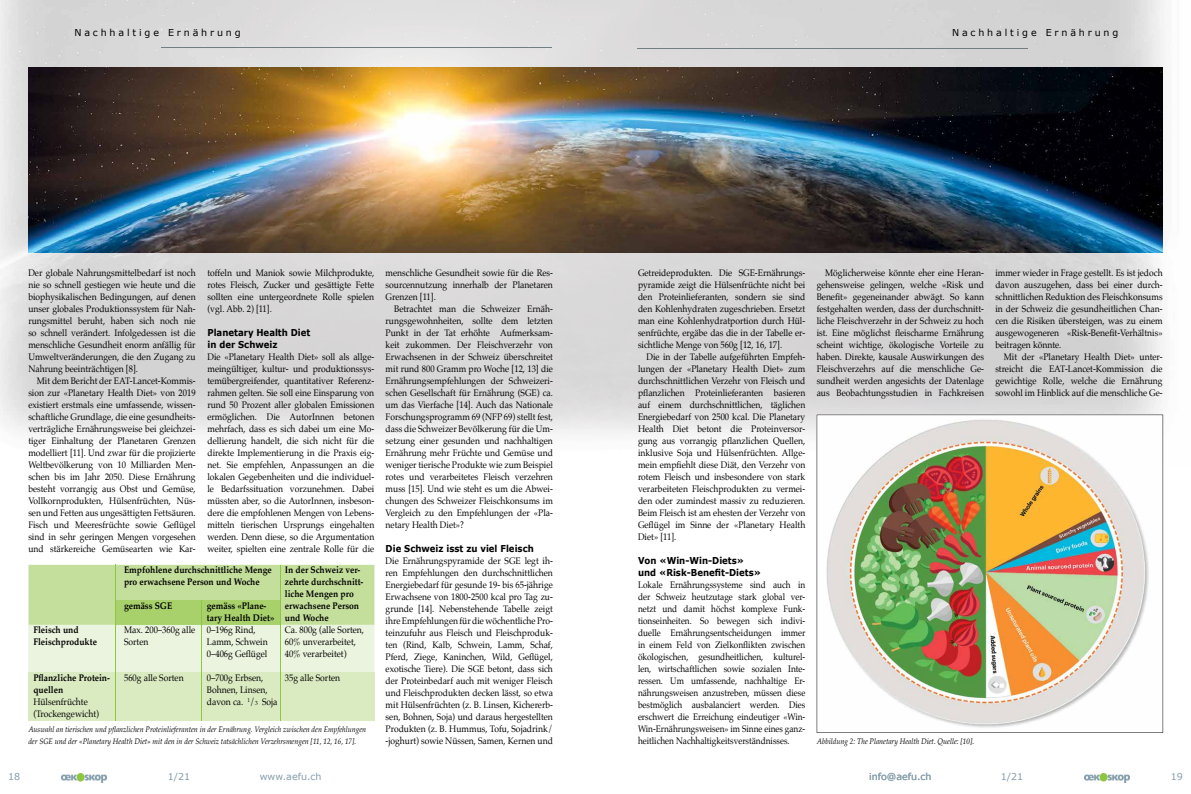
<style>
.page{position:relative;width:1191px;height:794px;background:#fff}
.page>*{position:absolute;margin:0;border:0;box-sizing:border-box;transform-origin:0 0}
.t1{font:9.5px/12px "Palatino";color:#000;text-align:justify;scale:.9 1}
.t2{font:9.5px/12px "Palatino";color:#000;text-align:justify;scale:.87 1}
.t3{font:700 9.5px/12px "Palatino";color:#000;scale:.9 1}
.t4{font:700 9.5px/12px "Verdana";color:#000;scale:.9 1}
.t5{font:9.5px "Verdana";letter-spacing:.3em;color:#000}
.t6{font:9.5px "Verdana";color:#849daa}
.t7{font:italic 8px/12px "Palatino";color:#000;scale:.9 1}
.s1{font-size:6px}
</style>
<div class="page">
<img style="left:62px;top:773px;width:44px;height:9px">
<img style="left:1084px;top:773px;width:45px;height:9px">
<img style="left:0;top:0;width:1164px;height:466px">
<hr style="left:637px;top:48px;width:391px;height:1px;background:#727d84">
<hr style="left:161px;top:48px;width:390px;height:1px;background:#727d84">
<img style="left:28px;top:67px;width:1134px;height:186px">
<svg style="left:28px;top:565px;width:346px;height:156px;background:#d4e7b7"></svg>
<hr style="left:115px;top:565px;width:1px;height:156px;background:#8dc63f">
<hr style="left:201px;top:601px;width:1px;height:120px;background:#8dc63f">
<hr style="left:280px;top:565px;width:1px;height:156px;background:#8dc63f">
<img style="left:816px;top:414px;width:347px;height:319px">
<p class="t5" style="left:74px;top:27px;width:168px">Nachhaltige Ernährung</p>
<p class="t5" style="left:952px;top:27px;width:168px">Nachhaltige Ernährung</p>
<p class="t1" style="left:28px;top:267px;width:187px">Der globale Nahrungsmittelbedarf ist noch nie so schnell gestiegen wie heute und die biophysikalischen Bedingungen, auf denen unser globales Produktionssystem für Nah&shy;rungsmittel beruht, haben sich noch nie so schnell verändert. Infolgedessen ist die menschliche Gesundheit enorm anfällig für Umweltveränderungen, die den Zugang zu Nahrung beeinträchtigen [8].</p>
<p class="t1" style="left:28px;top:375px;width:187px;text-indent:9px">Mit dem Bericht der EAT-Lancet-Kommis&shy;sion zur «Planetary Health Diet» von 2019 existiert erstmals eine umfassende, wissen&shy;schaftliche Grundlage, die eine gesundheits&shy;verträgliche Ernährungsweise bei gleichzei&shy;tiger Einhaltung der Planetaren Grenzen modelliert [11]. Und zwar für die projizierte Weltbevölkerung von 10 Milliarden Men&shy;schen bis im Jahr 2050. Diese Ernährung besteht vorrangig aus Obst und Gemüse, Vollkornprodukten, Hülsenfrüchten, Nüs&shy;sen und Fetten aus ungesättigten Fettsäuren.<br>Fisch und Meeresfrüchte sowie Geflügel sind in sehr geringen Mengen vorgesehen und stärkereiche Gemüsearten wie Kar-</p>
<p class="t1" style="left:207px;top:267px;width:187px">toffeln und Maniok sowie Milchprodukte, rotes Fleisch, Zucker und gesättigte Fette sollten eine untergeordnete Rolle spielen (vgl. Abb. 2) [11].</p>
<p class="t4" style="left:207px;top:326px;width:116px">Planetary Health Diet in der Schweiz</p>
<p class="t1" style="left:207px;top:351px;width:187px">Die «Planetary Health Diet» soll als allge&shy;meingültiger, kultur- und produktionssys&shy;temübergreifender, quantitativer Referenz&shy;rahmen gelten. Sie soll eine Einsparung von rund 50 Prozent aller globalen Emissionen ermöglichen. Die AutorInnen betonen mehrfach, dass es sich dabei um eine Mo&shy;del lierung handelt, die sich nicht für die direkte Implementierung in die Praxis eig&shy;net. Sie empfehlen, Anpassungen an die lokalen Gegebenheiten und die individuel&shy;le Bedarfs situation vorzunehmen. Dabei müssten aber, so die AutorInnen, insbeson&shy;dere die empfohlenen Mengen von Lebens&shy;mitteln tierischen Ursprungs eingehalten werden. Denn diese, so die Argumentation weiter, spielten eine zentrale Rolle für die</p>
<p class="t3" style="left:33px;top:624px;width:72px">Fleisch und<br>Fleischprodukte</p>
<p class="t3" style="left:33px;top:672px;width:87px">Pflanzliche Protein&shy;quellen</p>
<p class="t1" style="left:33px;top:696px;width:75px">Hülsenfrüchte (Trockengewicht)</p>
<p class="t3" style="left:285px;top:564px;width:89px">In der Schweiz ver&shy;zehrte durchschnitt&shy;liche Mengen pro erwachsene Person und Woche</p>
<p class="t1" style="left:285px;top:624px;width:89px;text-align:left">Ca. 800g (alle Sorten,<br>60% unverarbeitet,<br>40% verarbeitet)</p>
<p class="t1" style="left:285px;top:672px;width:63px">35g alle Sorten</p>
<p class="t3" style="left:124px;top:564px;width:166px">Empfohlene durchschnittliche Menge pro erwachsene Person und Woche</p>
<p class="t3" style="left:124px;top:600px;width:55px">gemäss SGE</p>
<p class="t1" style="left:124px;top:624px;width:81px">Max. 200–360g alle<br>Sorten</p>
<p class="t1" style="left:124px;top:672px;width:68px">560g alle Sorten</p>
<p class="t3" style="left:207px;top:600px;width:76px">gemäss «Plane&shy;tary Health Diet»</p>
<p class="t1" style="left:207px;top:624px;width:69px;text-align:left">0–196g Rind,<br>Lamm, Schwein<br>0–406g Geflügel</p>
<p class="t1" style="left:207px;top:672px;width:80px;text-align:left">0–700g Erbsen,<br>Bohnen, Linsen, davon ca. <sup>1</sup>/<span class="s1">3</span> Soja</p>
<p class="t7" style="left:28px;top:723px;width:377px">Auswahl an tierischen und pflanzlichen Proteinlieferanten in der Ernährung. Vergleich zwischen den Empfehlungen der SGE und der «Planetary Health Diet» mit den in der Schweiz tatsächlichen Verzehrsmengen [11, 12, 16, 17].</p>
<p class="t1" style="left:386px;top:267px;width:187px">menschliche Gesundheit sowie für die Res&shy;sourcennutzung innerhalb der Planetaren Grenzen [11].</p>
<p class="t1" style="left:386px;top:303px;width:187px;text-indent:9px">Betrachtet man die Schweizer Ernäh&shy;rungs gewohnheiten, sollte dem letzten Punkt in der Tat erhöhte Aufmerksam&shy;keit zukommen. Der Fleischverzehr von Erwachsenen in der Schweiz überschreitet mit rund 800 Gramm pro Woche [12, 13] die Ernährungsempfehlungen der Schweize ri&shy;schen Gesellschaft für Ernährung (SGE) ca. um das Vierfache [14]. Auch das Nationale Forschungsprogramm 69 (NFP 69) stellt fest, dass die Schweizer Bevölkerung für die Um&shy;setzung einer gesunden und nachhaltigen Ernährung mehr Früchte und Gemüse und weniger tierische Produkte wie zum Beispiel rotes und verarbeitetes Fleisch verzehren muss [15]. Und wie steht es um die Abwei&shy;chungen des Schweizer Fleischkonsums im Vergleich zu den Empfehlungen der «Pla&shy;netary Health Diet»?</p>
<p class="t4" style="left:386px;top:542px;width:166px">Die Schweiz isst zu viel Fleisch</p>
<p class="t1" style="left:386px;top:555px;width:187px">Die Ernährungspyramide der SGE legt ih&shy;ren Empfehlungen den durchschnitt lichen Ener giebedarf für gesunde 19- bis 65-jährige Erwachsene von 1800-2500 kcal pro Tag zu&shy;grunde [14]. Nebenstehende Tabelle zeigt ihre Empfehlungen für die wöchentliche Pro&shy;teinzufuhr aus Fleisch und Fleischproduk&shy;ten (Rind, Kalb, Schwein, Lamm, Schaf, Pferd, Ziege, Kaninchen, Wild, Geflügel, exotische Tiere). Die SGE betont, dass sich der Proteinbedarf auch mit weniger Fleisch und Fleischprodukten decken lässt, so etwa mit Hülsenfrüchten (z. B. Linsen, Kichererb&shy;sen, Bohnen, Soja) und daraus hergestellten Produkten (z. B. Hummus, Tofu, Sojadrink/ -joghurt) sowie Nüssen, Samen, Kernen und</p>
<p class="t1" style="left:638px;top:267px;width:187px">Getreideprodukten. Die SGE-Ernährungs&shy;pyramide zeigt die Hülsenfrüchte nicht bei den Proteinlieferanten, sondern sie sind den Kohlenhydraten zugeschrieben. Ersetzt man eine Kohlenhydratportion durch Hül&shy;senfrüchte, ergäbe das die in der Tabelle er&shy;sichtliche Menge von 560g [12, 16, 17].</p>
<p class="t1" style="left:638px;top:351px;width:187px;text-indent:9px">Die in der Tabelle aufgeführten Empfeh&shy;lungen der «Planetary Health Diet» zum durchschnittlichen Verzehr von Fleisch und pflanzlichen Proteinlieferanten basieren auf einem durchschnittlichen, täglichen Ener giebedarf von 2500 kcal. Die Pla netary Health Diet betont die Proteinversor - gung aus vorrangig pflanzlichen Quellen, inklusive Soja und Hülsenfrüchten. Allge&shy;mein empfiehlt diese Diät, den Verzehr von rotem Fleisch und insbesondere von stark verarbeiteten Fleischprodukten zu vermei&shy;den oder zumindest massiv zu reduzieren.<br>Beim Fleisch ist am ehesten der Verzehr von Geflügel im Sinne der «Planetary Health Diet» [11].</p>
<p class="t4" style="left:638px;top:554px;width:138px">Von «Win-Win-Diets» und «Risk-Benefit-Diets»</p>
<p class="t2" style="left:638px;top:579px;width:194px">Lokale Ernährungssysteme sind auch in der Schweiz heutzutage stark global ver&shy;netzt und damit höchst komplexe Funk&shy;tionseinheiten. So bewegen sich indivi&shy;duelle Ernährungs entscheidungen immer in einem Feld von Zielkonflikten zwischen ökologischen, gesundheitlichen, kulturel&shy;len, wirtschaftlichen sowie sozialen Inte&shy;ressen. Um umfassende, nachhaltige Er&shy;nährungsweisen anzustreben, müssen diese bestmöglich ausbalanciert werden. Dies erschwert die Erreichung eindeutiger «Win-Win-Ernährungsweisen» im Sinne eines ganz&shy;heitlichen Nachhaltigkeitsverständnisses.</p>
<p class="t1" style="left:816px;top:267px;width:187px;text-indent:9px">Möglicherweise könnte eher eine He ran&shy;ge hensweise gelingen, welche «Risk und Benefit» gegeneinander abwägt. So kann festgehalten werden, dass der durchschnitt&shy;liche Fleischverzehr in der Schweiz zu hoch ist. Eine möglichst fleischarme Ernährung scheint wichtige, ökologische Vorteile zu haben. Direkte, kausale Auswirkungen des Fleischverzehrs auf die menschliche Ge&shy;sundheit werden angesichts der Datenlage aus Beobachtungsstudien in Fachkreisen</p>
<p class="t1" style="left:995px;top:267px;width:187px">immer wieder in Frage gestellt. Es ist jedoch davon auszugehen, dass bei einer durch&shy;schnittlichen Reduktion des Fleischkonsums in der Schweiz die gesundheitlichen Chan&shy;cen die Risiken übersteigen, was zu einem ausgewogeneren «Risk-Benefit-Verhältnis» beitragen könnte.</p>
<p class="t1" style="left:995px;top:351px;width:187px;text-indent:9px">Mit der «Planetary Health Diet» unter&shy;streicht die EAT-Lancet-Kommission die gewichtige Rolle, welche die Ernährung sowohl im Hinblick auf die menschliche Ge-</p>
<p class="t7" style="left:817px;top:735px;width:176px">Abbildung 2: The Planetary Health Diet. Quelle: [10].</p>
<p class="t6" style="left:8px;top:771px;width:14px">18</p>
<p class="t6" style="left:168px;top:771px;width:24px">1/21</p>
<p class="t6" style="left:260px;top:771px;width:63px">www.aefu.ch</p>
<p class="t6" style="left:869px;top:771px;width:64px">info@aefu.ch</p>
<p class="t6" style="left:1000px;top:771px;width:24px">1/21</p>
<p class="t6" style="left:1170px;top:771px;width:14px">19</p>
</div>
